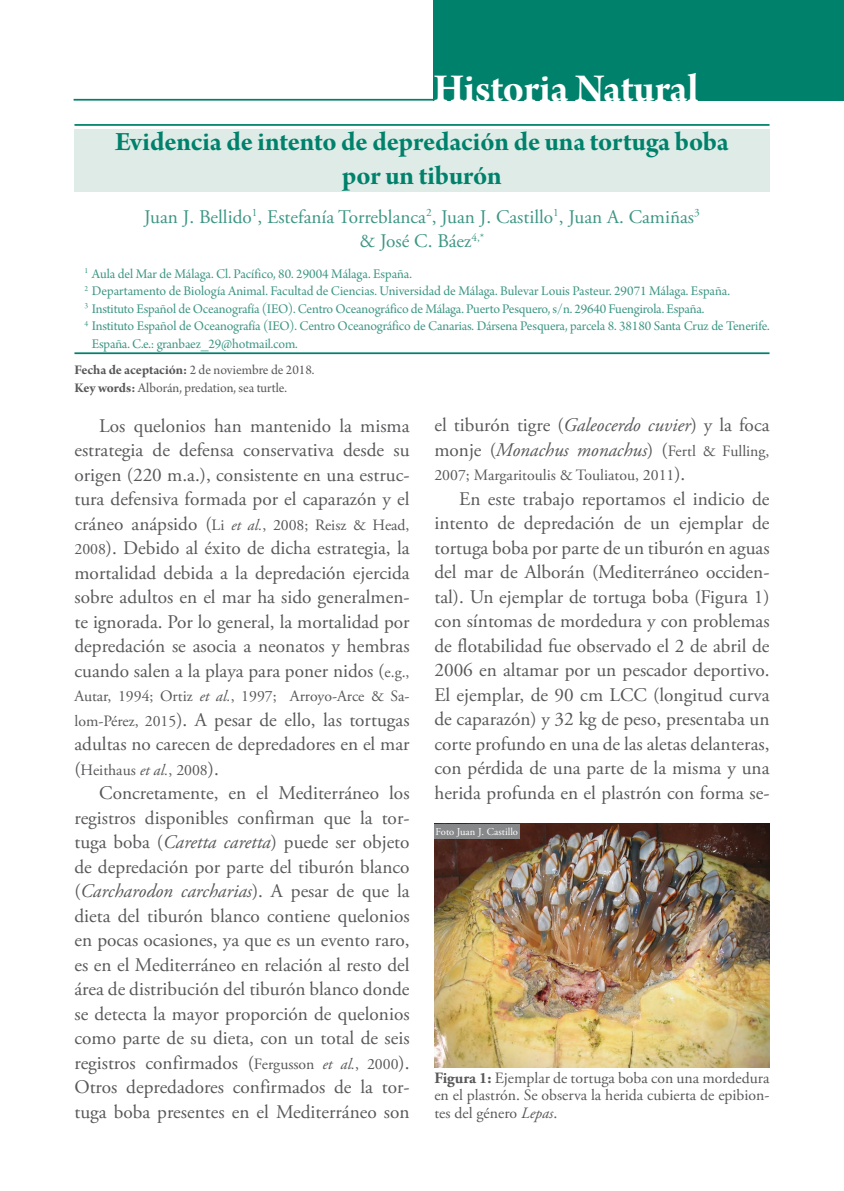
<style>
.page{position:relative;width:844px;height:1191px;background:#fff}
.page>*{position:absolute;margin:0;border:0;box-sizing:border-box;transform-origin:0 0}
.t1{font:42px "Arno Pro Bold Subhead";letter-spacing:-.005em;color:#fff}
.t2{font:28px/33.6px "Arno Pro Bold Subhead";letter-spacing:-.005em;color:#00816b;text-align:center}
.t3{font:19.25px/24.5px "Adobe Garamond Pro";color:#58585a;text-align:justify}
.t4{font:19.25px/24.5px "Adobe Garamond Pro";color:#3d9684;text-align:center}
.t5{font:italic 19.25px/24.5px "Adobe Garamond Pro";color:#58585a}
.t6{font:15.75px/17.5px "Adobe Garamond Pro";color:#58585a;text-align:justify}
.t7{font:14px "Arno Pro Subhead";letter-spacing:-.01em;color:#3d9684}
.t8{font:14px/17.5px "Arno Pro Subhead";color:#58585a}
.t9{font:10.5px "Adobe Garamond Pro";color:#fff}
.s1{font-family:"Arno Pro Bold Subhead"}
.s2{font-size:19.25px}
.s3{font-style:italic}
.s4{font-size:15.75px}
.s5{font-style:italic;font-size:15.75px}
.s6{font-style:normal}
.s7{font-style:normal;font-size:15.75px}
.s8{font-weight:700}
</style>
<div class="page">
<div style="left:433px;top:0;width:410px;height:101px;background:#00816b"></div>
<hr style="left:74px;top:99px;width:769px;height:2px;background:#00816b">
<div style="left:74px;top:129px;width:695px;height:62px;background:#deebe6"></div>
<hr style="left:74px;top:124px;width:695px;height:2px;background:#00816b">
<hr style="left:74px;top:352px;width:695px;height:2px;background:#00816b">
<img style="left:434px;top:823px;width:335px;height:244px">
<div style="left:434px;top:823px;width:85px;height:15px;background:#87888a"></div>
<h1 class="t1" style="left:433px;top:65px;width:266px">Historia Natural</h1>
<h2 class="t2" style="left:115px;top:127px;width:615px">Evidencia de intento de depredación de una tortuga boba por un tiburón</h2>
<p class="t4" style="left:144px;top:205px;width:557px">Juan J. Bellido<sup>1</sup>, Estefanía Torreblanca<sup>2</sup>, Juan J. Castillo<sup>1</sup>, Juan A. Camiñas<sup>3 </sup>&amp; José C. Báez<sup>4,*</sup></p>
<p class="t7" style="left:84px;top:266px;width:329px"><sup>1</sup> Aula del Mar de Málaga. Cl. Pacífico, 80. 29004 Málaga. España.</p>
<p class="t7" style="left:84px;top:283px;width:646px"><sup>2</sup> Departamento de Biología Animal. Facultad de Ciencias. Universidad de Málaga. Bulevar Louis Pasteur. 29071 Málaga. España.</p>
<p class="t7" style="left:84px;top:301px;width:621px"><sup>3</sup> Instituto Español de Oceanografía (IEO). Centro Oceanográfico de Málaga. Puerto Pesquero, s/n. 29640 Fuengirola. España.</p>
<p class="t7" style="left:84px;top:318px;width:686px"><sup>4</sup> Instituto Español de Oceanografía (IEO). Centro Oceanográfico de Canarias. Dársena Pesquera, parcela 8. 38180 Santa Cruz de Tenerife.</p>
<p class="t7" style="left:92px;top:336px;width:207px">España. C.e.: granbaez_29@hotmail.com.</p>
<p class="t8" style="left:74px;top:362px;width:241px"><span class="s1">Fecha de aceptación:</span> 2 de noviembre de 2018.<br><span class="s1">Key words:</span> Alborán, predation, sea turtle.</p>
<p class="t3" style="left:74px;top:414px;width:336px;text-indent:25px">Los quelonios han mantenido la misma estrategia de defensa conservativa desde su origen (220 m.a.), consistente en una estruc&shy;tura defensiva formada por el caparazón y el</p>
<p class="t6" style="left:74px;top:516px;width:336px"><span class="s2">cráneo anápsido (</span>Li <span class="s3">et al.</span>, 2008; Reisz &amp; Head,</p>
<p class="t3" style="left:74px;top:536px;width:336px"><span class="s4">2008</span>). Debido al éxito de dicha estrategia, la mortalidad debida a la depredación ejercida sobre adultos en el mar ha sido generalmen&shy;te ignorada. Por lo general, la mortalidad por depredación se asocia a neonatos y hembras cuando salen a la playa para poner nidos (<span class="s4">e.g.,</span></p>
<p class="t6" style="left:74px;top:688px;width:336px">Autar, 1994; Ortiz <span class="s3">et al.</span>, 1997; Arroyo-Arce &amp; Sa-</p>
<p class="t3" style="left:74px;top:708px;width:336px"><span class="s4">lom-Pérez, 2015</span>). A pesar de ello, las tortugas adultas no carecen de depredadores en el mar</p>
<p class="t6" style="left:74px;top:761px;width:146px"><span class="s2">(</span>Heithaus <span class="s3">et al.</span>, 2008<span class="s2">).</span></p>
<p class="t3" style="left:74px;top:781px;width:336px;text-indent:25px">Concretamente, en el Mediterráneo los registros disponibles confirman que la tor&shy;tuga boba (<span class="s3">Caretta caretta</span>) puede ser objeto de depredación por parte del tiburón blanco (<span class="s3">Carcharodon carcharias</span>). A pesar de que la dieta del tiburón blanco contiene quelonios en pocas ocasiones, ya que es un evento raro, es en el Mediterráneo en relación al resto del área de distribución del tiburón blanco donde se detecta la mayor proporción de quelonios como parte de su dieta, con un total de seis registros confirmados (<span class="s4">Fergusson</span> <span class="s5">et al.</span><span class="s4">, 2000</span>).<br>Otros depredadores confirmados de la tor&shy;tuga boba presentes en el Mediterráneo son</p>
<p class="t5" style="left:434px;top:413px;width:336px"><span class="s6">el tiburón tigre (</span>Galeocerdo cuvier<span class="s6">) y la foca monje (</span>Monachus monachus<span class="s6">) (</span><span class="s7">Fertl &amp; Fulling,</span></p>
<p class="t6" style="left:434px;top:467px;width:252px">2007; Margaritoulis &amp; Touliatou, 2011<span class="s2">).</span></p>
<p class="t3" style="left:434px;top:487px;width:336px;text-indent:25px">En este trabajo reportamos el indicio de intento de depredación de un ejemplar de tortuga boba por parte de un tiburón en aguas del mar de Alborán (Mediterráneo occiden&shy;tal). Un ejemplar de tortuga boba (Figura 1) con síntomas de mordedura y con problemas de flotabilidad fue observado el 2 de abril de 2006 en altamar por un pescador deportivo.<br>El ejemplar, de 90 cm LCC (longitud curva de caparazón) y 32 kg de peso, presentaba un corte profundo en una de las aletas delanteras, con pérdida de una parte de la misma y una herida profunda en el plastrón con forma se-</p>
<p class="t9" style="left:435px;top:825px;width:84px">Foto Juan J. Castillo</p>
<p class="t6" style="left:434px;top:1069px;width:336px"><span class="s8">Figura 1:</span> Ejemplar de tortuga boba con una mordedura en el plastrón. Se observa la herida cubierta de epibion&shy;tes del género <span class="s3">Lepas</span>.</p>
</div>
